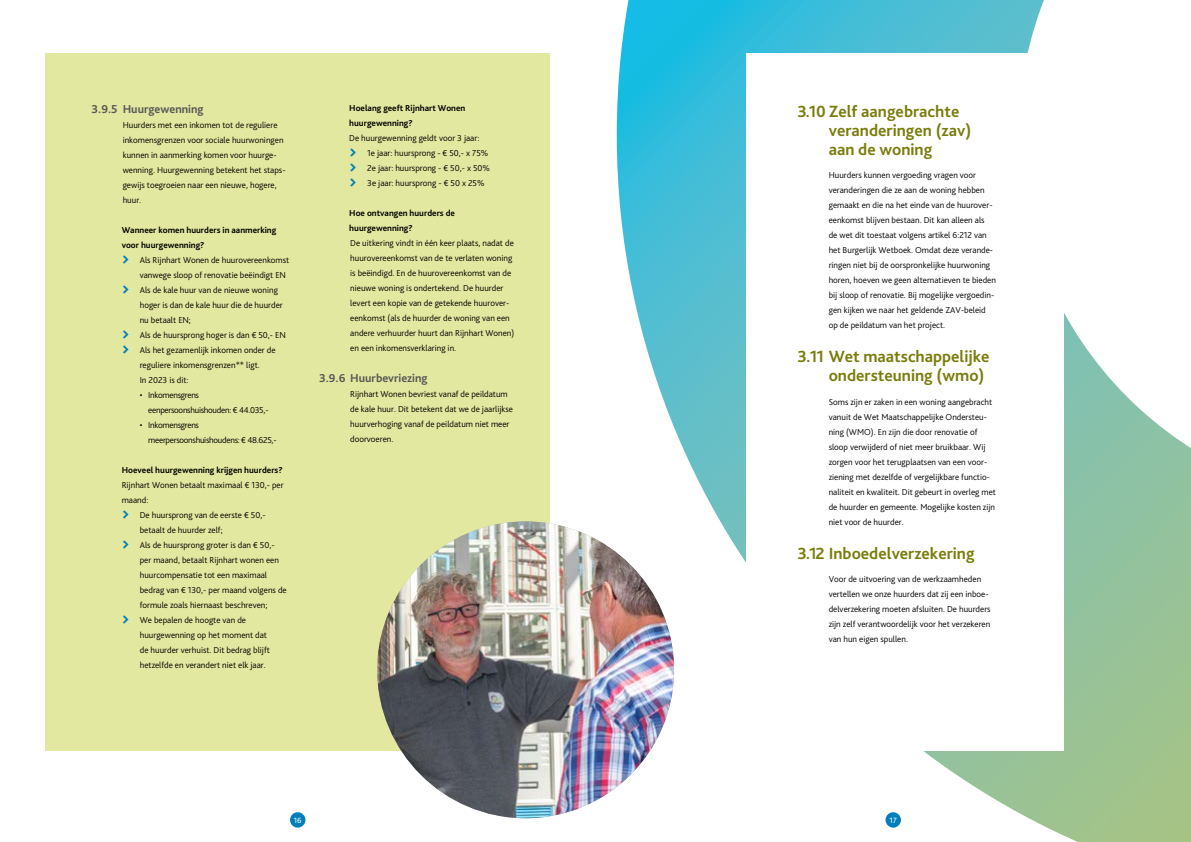
<style>
.page{position:relative;width:1191px;height:842px;background:#fff}
.page>*{position:absolute;margin:0;border:0;box-sizing:border-box;transform-origin:0 0}
.t1{font:700 17px/19px "Bliss Pro";color:#7a7d0c}
.t2{font:700 12px "Bliss Pro";color:#575756}
.t3{font:300 9px/15px "Bliss Pro";color:#000}
.t4{font:700 9px/15px "Bliss Pro";color:#000}
.t5{font:300 9px/15px "Bliss Pro";letter-spacing:-.03em;color:#000}
.t6{font:8px "Bliss Pro";color:#fff}
</style>
<div class="page">
<svg style="left:617px;top:0;width:574px;height:842px"></svg>
<div style="left:45px;top:54px;width:505px;height:697px;background:#e2e89f"></div>
<div style="left:746px;top:54px;width:317px;height:697px;background:#fff"></div>
<img style="left:377px;top:521px;width:297px;height:297px;border-radius:148px">
<div style="left:290px;top:812px;width:15px;height:16px;background:#007fbb;border-radius:50%"></div>
<div style="left:885px;top:812px;width:16px;height:16px;background:#007fbb;border-radius:50%"></div>
<h2 class="t2" style="left:92px;top:102px;width:114px">3.9.5 Huurgewenning</h2>
<p class="t3" style="left:123px;top:117px;width:164px">Huurders met een inkomen tot de reguliere inkomensgrenzen voor sociale huurwoningen kunnen in aanmerking komen voor huurge&shy;wenning. Huurgewenning betekent het staps&shy;gewijs toegroeien naar een nieuwe, hogere, huur.</p>
<p class="t4" style="left:122px;top:222px;width:156px">Wanneer komen huurders in aanmerking voor huurgewenning?</p>
<p class="t3" style="left:140px;top:252px;width:151px">Als Rijnhart Wonen de huurovereenkomst vanwege sloop of renovatie beëindigt EN<br>Als de kale huur van de nieuwe woning hoger is dan de kale huur die de huurder nu betaalt EN;<br>Als de huursprong hoger is dan € 50,- EN<br>Als het gezamenlijk inkomen onder de reguliere inkomensgrenzen** ligt.<br>In 2023 is dit:</p>
<p class="t5" style="left:148px;top:387px;width:122px;text-indent:-9px">• Inkomensgrens eenpersoonshuishouden: € 44.035,-</p>
<p class="t5" style="left:148px;top:417px;width:130px;text-indent:-9px">• Inkomensgrens meerpersoonshuishoudens: € 48.625,-</p>
<p class="t4" style="left:122px;top:462px;width:162px">Hoeveel huurgewenning krijgen huurders?</p>
<p class="t3" style="left:122px;top:477px;width:163px">Rijnhart Wonen betaalt maximaal € 130,- per</p>
<p class="t3" style="left:122px;top:492px;width:28px">maand:</p>
<p class="t3" style="left:140px;top:507px;width:127px">De huursprong van de eerste € 50,-</p>
<p class="t3" style="left:140px;top:522px;width:84px">betaalt de huurder zelf;</p>
<p class="t3" style="left:140px;top:537px;width:136px">Als de huursprong groter is dan € 50,-</p>
<p class="t3" style="left:140px;top:552px;width:141px">per maand, betaalt Rijnhart wonen een</p>
<p class="t3" style="left:140px;top:567px;width:129px">huurcompensatie tot een maximaal</p>
<p class="t3" style="left:140px;top:582px;width:148px">bedrag van € 130,- per maand volgens de</p>
<p class="t3" style="left:140px;top:597px;width:129px">formule zoals hiernaast beschreven;</p>
<p class="t3" style="left:140px;top:612px;width:108px">We bepalen de hoogte van de</p>
<p class="t3" style="left:140px;top:627px;width:129px">huurgewenning op het moment dat</p>
<p class="t3" style="left:140px;top:643px;width:132px">de huurder verhuist. Dit bedrag blijft</p>
<p class="t3" style="left:140px;top:658px;width:127px">hetzelfde en verandert niet elk jaar.</p>
<p class="t4" style="left:349px;top:100px;width:118px">Hoelang geeft Rijnhart Wonen huurgewenning?</p>
<p class="t3" style="left:367px;top:130px;width:124px;text-indent:-18px">De huurgewenning geldt voor 3 jaar:<br>1e jaar: huursprong - € 50,- x 75%<br>2e jaar: huursprong - € 50,- x 50%<br>3e jaar: huursprong - € 50 x 25%</p>
<p class="t4" style="left:349px;top:205px;width:107px">Hoe ontvangen huurders de huurgewenning?</p>
<p class="t3" style="left:350px;top:235px;width:165px">De uitkering vindt in één keer plaats, nadat de huurovereenkomst van de te verlaten woning is beëindigd. En de huurovereenkomst van de nieuwe woning is ondertekend. De huurder levert een kopie van de getekende huurover&shy;eenkomst (als de huurder de woning van een andere verhuurder huurt dan Rijnhart Wonen) en een inkomensverklaring in.</p>
<h2 class="t2" style="left:319px;top:371px;width:110px">3.9.6 Huurbevriezing</h2>
<p class="t3" style="left:350px;top:386px;width:164px">Rijnhart Wonen bevriest vanaf de peildatum de kale huur. Dit betekent dat we de jaarlijkse huurverhoging vanaf de peildatum niet meer doorvoeren.</p>
<h1 class="t1" style="left:828px;top:101px;width:144px;text-indent:-31px">3.10 Zelf aangebrachte veranderingen (zav) aan de woning</h1>
<p class="t3" style="left:828px;top:167px;width:169px">Huurders kunnen vergoeding vragen voor veranderingen die ze aan de woning hebben gemaakt en die na het einde van de huurover&shy;eenkomst blijven bestaan. Dit kan alleen als<br>de wet dit toestaat volgens artikel 6:212 van het Burgerlijk Wetboek. Omdat deze verande&shy;ringen niet bij de oorspronkelijke huurwoning horen, hoeven we geen alternatieven te bieden bij sloop of renovatie. Bij mogelijke vergoedin&shy;gen kijken we naar het geldende ZAV-beleid op de peildatum van het project.</p>
<h1 class="t1" style="left:797px;top:347px;width:193px;text-align:right">3.11 Wet maatschappelijke ondersteuning (wmo)</h1>
<p class="t3" style="left:828px;top:394px;width:169px">Soms zijn er zaken in een woning aangebracht vanuit de Wet Maatschappelijke Ondersteu&shy;ning (WMO). En zijn die door renovatie of sloop verwijderd of niet meer bruikbaar. Wij zorgen voor het terugplaatsen van een voor&shy;ziening met dezelfde of vergelijkbare functio&shy;naliteit en kwaliteit. Dit gebeurt in overleg met de huurder en gemeente. Mogelijke kosten zijn niet voor de huurder.</p>
<h1 class="t1" style="left:797px;top:543px;width:179px">3.12 Inboedelverzekering</h1>
<p class="t3" style="left:828px;top:571px;width:163px">Voor de uitvoering van de werkzaamheden vertellen we onze huurders dat zij een inboe&shy;delverzekering moeten afsluiten. De huurders zijn zelf verantwoordelijk voor het verzekeren van hun eigen spullen.</p>
<p class="t6" style="left:294px;top:815px;width:9px">16</p>
<p class="t6" style="left:889px;top:815px;width:9px">17</p>
</div>
